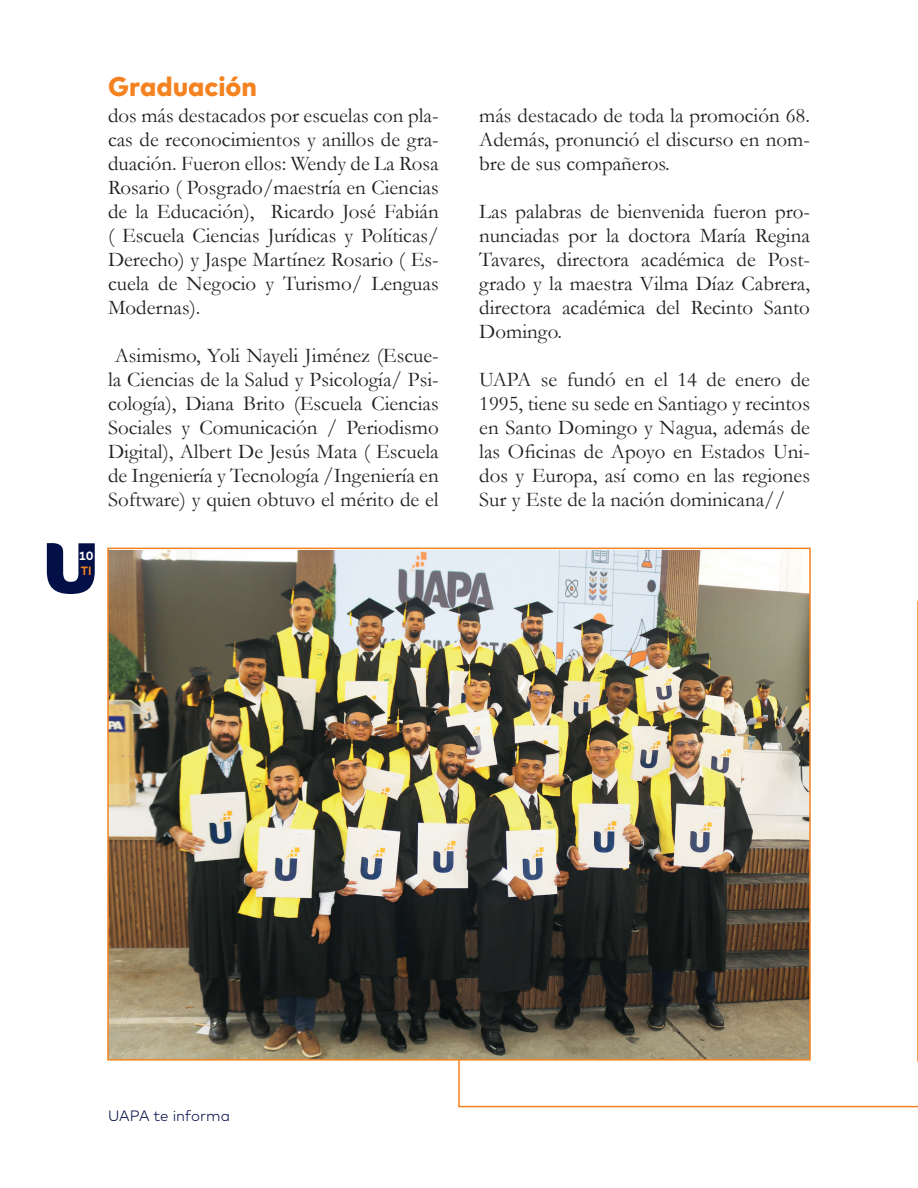
<style>
.page{position:relative;width:918px;height:1188px;background:#fff}
.page>*{position:absolute;margin:0;border:0;box-sizing:border-box;transform-origin:0 0}
.t1{font:800 27px "Mark";color:#f58220}
.t2{font:21px/24px "Garamond";color:#231f20;text-align:justify}
.t3{font:300 15px "Mark";color:#030f47}
.t4{font:700 12px "Mark";color:#fff}
.t5{font:700 12px "Mark";color:#f58220}
</style>
<div class="page">
<svg style="left:47px;top:543px;width:48px;height:51px"></svg>
<svg style="left:458px;top:547px;width:460px;height:561px"></svg>
<img style="left:110px;top:551px;width:698px;height:507px">
<div style="left:107px;top:548px;width:704px;height:513px;border:2px solid #f58220"></div>
<svg style="left:917px;top:601px;width:1px;height:461px"></svg>
<p class="t1" style="left:108px;top:71px;width:151px">Graduación</p>
<p class="t2" style="left:108px;top:103px;width:332px">dos más destacados por escuelas con pla&shy;cas de reconocimientos y anillos de gra&shy;duación. Fueron ellos: Wendy de La Rosa Rosario ( Posgrado/maestría en Ciencias de la Educación), Ricardo José Fabián ( Escuela Ciencias Jurídicas y Políticas/ Derecho) y Jaspe Martínez Rosario ( Es&shy;cuela de Negocio y Turismo/ Lenguas Modernas).</p>
<p class="t2" style="left:108px;top:343px;width:332px;text-align:center">Asimismo, Yoli Nayeli Jiménez (Escue&shy;la Ciencias de la Salud y Psicología/ Psi&shy;cología), Diana Brito (Escuela Ciencias Sociales y Comunicación / Periodismo Digital), Albert De Jesús Mata ( Escuela de Ingeniería y Tecnología /Ingeniería en Software) y quien obtuvo el mérito de el</p>
<p class="t4" style="left:79px;top:549px;width:16px">10</p>
<p class="t5" style="left:81px;top:564px;width:12px">TI</p>
<p class="t2" style="left:479px;top:103px;width:332px">más destacado de toda la promoción 68.<br>Además, pronunció el discurso en nom&shy;bre de sus compañeros.</p>
<p class="t2" style="left:479px;top:199px;width:332px">Las palabras de bienvenida fueron pro&shy;nunciadas por la doctora María Regina Tavares, directora académica de Post&shy;grado y la maestra Vilma Díaz Cabrera, directora académica del Recinto Santo Domingo.</p>
<p class="t2" style="left:479px;top:367px;width:332px">UAPA se fundó en el 14 de enero de 1995, tiene su sede en Santiago y recintos en Santo Domingo y Nagua, además de las Oficinas de Apoyo en Estados Uni&shy;dos y Europa, así como en las regiones Sur y Este de la nación dominicana//</p>
<p class="t3" style="left:108px;top:1107px;width:124px">UAPA te informa</p>
</div>
